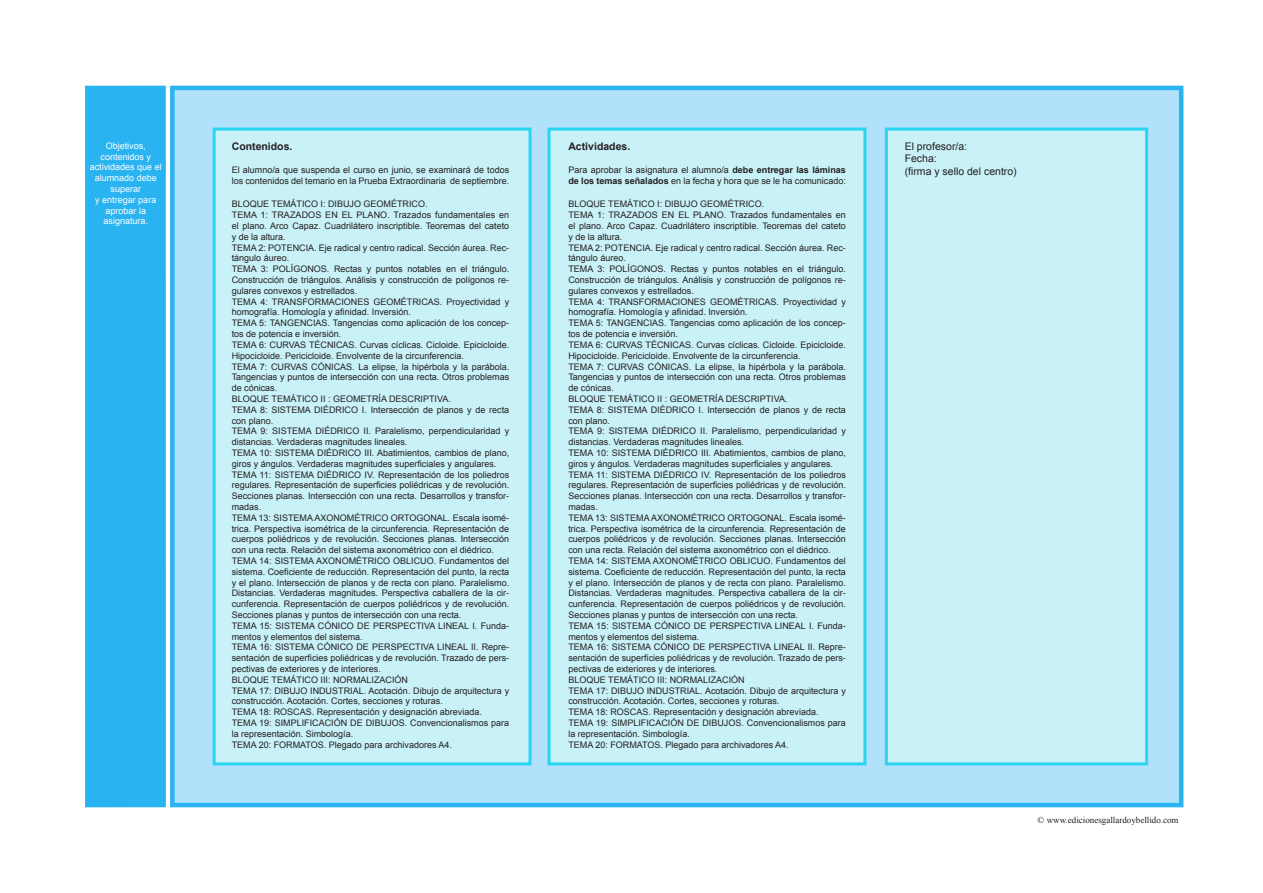
<style>
.page{position:relative;width:1263px;height:893px;background:#fff}
.page>*{position:absolute;margin:0;border:0;box-sizing:border-box;transform-origin:0 0}
.t1{font:10.5px "Arial";color:#231f20}
.t2{font:700 10.5px "Arial";color:#231f20}
.t3{font:9px/10.8px "Arial";color:#231f20}
.t4{font:9px/10.8px "Arial";color:#fff;text-align:center}
.t5{font:9px "Times New Roman";color:#231f20}
.s1{font-weight:700}
</style>
<div class="page">
<div style="left:170px;top:86px;width:1013px;height:721px;background:#b2e1fc;border:4px solid #29b3f1"></div>
<div style="left:86px;top:86px;width:79px;height:721px;background:#29b3f1"></div>
<div style="left:85px;top:86px;width:81px;height:721px;border:2px solid #29b3f1"></div>
<div style="left:885px;top:128px;width:263px;height:637px;background:#c9f1f8;border:3px solid #29d5f0"></div>
<div style="left:213px;top:128px;width:318px;height:637px;background:#c9f1f8;border:3px solid #29d5f0"></div>
<div style="left:547px;top:128px;width:319px;height:637px;background:#c9f1f8;border:3px solid #29d5f0"></div>
<p class="t4" style="left:106px;top:140px;width:42px">Objetivos,</p>
<p class="t4" style="left:101px;top:151px;width:52px">contenidos y</p>
<p class="t4" style="left:90px;top:162px;width:74px">actividades que el</p>
<p class="t4" style="left:95px;top:173px;width:64px">alumnado debe superar</p>
<p class="t4" style="left:95px;top:194px;width:63px">y entregar para aprobar la</p>
<p class="t4" style="left:104px;top:216px;width:46px">asignatura.</p>
<p class="t2" style="left:232px;top:139px;width:62px">Contenidos.</p>
<p class="t3" style="left:232px;top:165px;width:279px">El alumno/a que suspenda el curso en junio, se examinará de todos los contenidos del temario en la Prueba Extraordinaria de septiembre.</p>
<p class="t3" style="left:232px;top:199px;width:197px">BLOQUE TEMÁTICO I: DIBUJO GEOMÉTRICO.</p>
<p class="t3" style="left:232px;top:210px;width:279px;text-align:justify">TEMA 1: TRAZADOS EN EL PLANO. Trazados fundamentales en el plano. Arco Capaz. Cuadrilátero inscriptible. Teoremas del cateto y de la altura.</p>
<p class="t3" style="left:232px;top:242px;width:279px">TEMA 2: POTENCIA. Eje radical y centro radical. Sección áurea. Rec&shy;tángulo áureo.</p>
<p class="t3" style="left:232px;top:264px;width:279px;text-align:justify">TEMA 3: POLÍGONOS. Rectas y puntos notables en el triángulo.<br>Construcción de triángulos. Análisis y construcción de polígonos re&shy;gulares convexos y estrellados.</p>
<p class="t3" style="left:232px;top:296px;width:279px">TEMA 4: TRANSFORMACIONES GEOMÉTRICAS. Proyectividad y homografía. Homología y afinidad. Inversión.</p>
<p class="t3" style="left:232px;top:318px;width:279px">TEMA 5: TANGENCIAS. Tangencias como aplicación de los concep&shy;tos de potencia e inversión.</p>
<p class="t3" style="left:232px;top:339px;width:279px">TEMA 6: CURVAS TÉCNICAS. Curvas cíclicas. Cicloide. Epicicloide.<br>Hipocicloide. Pericicloide. Envolvente de la circunferencia.</p>
<p class="t3" style="left:232px;top:361px;width:279px;text-align:justify">TEMA 7: CURVAS CÓNICAS. La elipse, la hipérbola y la parábola.<br>Tangencias y puntos de intersección con una recta. Otros problemas de cónicas.</p>
<p class="t3" style="left:232px;top:393px;width:221px">BLOQUE TEMÁTICO II : GEOMETRÍA DESCRIPTIVA.</p>
<p class="t3" style="left:232px;top:404px;width:279px">TEMA 8: SISTEMA DIÉDRICO I. Intersección de planos y de recta con plano.</p>
<p class="t3" style="left:232px;top:426px;width:279px">TEMA 9: SISTEMA DIÉDRICO II. Paralelismo, perpendicularidad y distancias. Verdaderas magnitudes lineales.</p>
<p class="t3" style="left:232px;top:447px;width:279px">TEMA 10: SISTEMA DIÉDRICO III. Abatimientos, cambios de plano, giros y ángulos. Verdaderas magnitudes superficiales y angulares.</p>
<p class="t3" style="left:232px;top:469px;width:279px;text-align:justify">TEMA 11: SISTEMA DIÉDRICO IV. Representación de los poliedros regulares. Representación de superficies poliédricas y de revolución.<br>Secciones planas. Intersección con una recta. Desarrollos y transfor&shy;madas.</p>
<p class="t3" style="left:232px;top:512px;width:279px;text-align:justify">TEMA 13: SISTEMA AXONOMÉTRICO ORTOGONAL. Escala isomé&shy;trica. Perspectiva isométrica de la circunferencia. Representación de cuerpos poliédricos y de revolución. Secciones planas. Intersección con una recta. Relación del sistema axonométrico con el diédrico.</p>
<p class="t3" style="left:232px;top:555px;width:279px;text-align:justify">TEMA 14: SISTEMA AXONOMÉTRICO OBLICUO. Fundamentos del sistema. Coeficiente de reducción. Representación del punto, la recta y el plano. Intersección de planos y de recta con plano. Paralelismo.<br>Distancias. Verdaderas magnitudes. Perspectiva caballera de la cir&shy;cunferencia. Representación de cuerpos poliédricos y de revolución.<br>Secciones planas y puntos de intersección con una recta.</p>
<p class="t3" style="left:232px;top:620px;width:279px">TEMA 15: SISTEMA CÓNICO DE PERSPECTIVA LINEAL I. Funda&shy;mentos y elementos del sistema.</p>
<p class="t3" style="left:232px;top:642px;width:279px;text-align:justify">TEMA 16: SISTEMA CÓNICO DE PERSPECTIVA LINEAL II. Repre&shy;sentación de superficies poliédricas y de revolución. Trazado de pers&shy;pectivas de exteriores y de interiores.</p>
<p class="t3" style="left:232px;top:674px;width:178px">BLOQUE TEMÁTICO III: NORMALIZACIÓN</p>
<p class="t3" style="left:232px;top:685px;width:279px">TEMA 17: DIBUJO INDUSTRIAL. Acotación. Dibujo de arquitectura y construcción. Acotación. Cortes, secciones y roturas.</p>
<p class="t3" style="left:232px;top:706px;width:252px">TEMA 18: ROSCAS. Representación y designación abreviada.</p>
<p class="t3" style="left:232px;top:717px;width:279px">TEMA 19: SIMPLIFICACIÓN DE DIBUJOS. Convencionalismos para la representación. Simbología.</p>
<p class="t3" style="left:232px;top:739px;width:222px">TEMA 20: FORMATOS. Plegado para archivadores A4.</p>
<p class="t2" style="left:568px;top:139px;width:63px">Actividades.</p>
<p class="t3" style="left:568px;top:165px;width:279px">Para aprobar la asignatura el alumno/a <span class="s1">debe entregar las láminas de los temas señalados</span> en la fecha y hora que se le ha comunicado:</p>
<p class="t3" style="left:568px;top:199px;width:197px">BLOQUE TEMÁTICO I: DIBUJO GEOMÉTRICO.</p>
<p class="t3" style="left:568px;top:210px;width:279px;text-align:justify">TEMA 1: TRAZADOS EN EL PLANO. Trazados fundamentales en el plano. Arco Capaz. Cuadrilátero inscriptible. Teoremas del cateto y de la altura.</p>
<p class="t3" style="left:568px;top:242px;width:279px">TEMA 2: POTENCIA. Eje radical y centro radical. Sección áurea. Rec&shy;tángulo áureo.</p>
<p class="t3" style="left:568px;top:264px;width:279px;text-align:justify">TEMA 3: POLÍGONOS. Rectas y puntos notables en el triángulo.<br>Construcción de triángulos. Análisis y construcción de polígonos re&shy;gulares convexos y estrellados.</p>
<p class="t3" style="left:568px;top:296px;width:279px">TEMA 4: TRANSFORMACIONES GEOMÉTRICAS. Proyectividad y homografía. Homología y afinidad. Inversión.</p>
<p class="t3" style="left:568px;top:318px;width:279px">TEMA 5: TANGENCIAS. Tangencias como aplicación de los concep&shy;tos de potencia e inversión.</p>
<p class="t3" style="left:568px;top:339px;width:279px">TEMA 6: CURVAS TÉCNICAS. Curvas cíclicas. Cicloide. Epicicloide.<br>Hipocicloide. Pericicloide. Envolvente de la circunferencia.</p>
<p class="t3" style="left:568px;top:361px;width:279px;text-align:justify">TEMA 7: CURVAS CÓNICAS. La elipse, la hipérbola y la parábola.<br>Tangencias y puntos de intersección con una recta. Otros problemas de cónicas.</p>
<p class="t3" style="left:568px;top:393px;width:221px">BLOQUE TEMÁTICO II : GEOMETRÍA DESCRIPTIVA.</p>
<p class="t3" style="left:568px;top:404px;width:279px">TEMA 8: SISTEMA DIÉDRICO I. Intersección de planos y de recta con plano.</p>
<p class="t3" style="left:568px;top:426px;width:279px">TEMA 9: SISTEMA DIÉDRICO II. Paralelismo, perpendicularidad y distancias. Verdaderas magnitudes lineales.</p>
<p class="t3" style="left:568px;top:447px;width:279px">TEMA 10: SISTEMA DIÉDRICO III. Abatimientos, cambios de plano, giros y ángulos. Verdaderas magnitudes superficiales y angulares.</p>
<p class="t3" style="left:568px;top:469px;width:279px;text-align:justify">TEMA 11: SISTEMA DIÉDRICO IV. Representación de los poliedros regulares. Representación de superficies poliédricas y de revolución.<br>Secciones planas. Intersección con una recta. Desarrollos y transfor&shy;madas.</p>
<p class="t3" style="left:568px;top:512px;width:279px;text-align:justify">TEMA 13: SISTEMA AXONOMÉTRICO ORTOGONAL. Escala isomé&shy;trica. Perspectiva isométrica de la circunferencia. Representación de cuerpos poliédricos y de revolución. Secciones planas. Intersección con una recta. Relación del sistema axonométrico con el diédrico.</p>
<p class="t3" style="left:568px;top:555px;width:279px;text-align:justify">TEMA 14: SISTEMA AXONOMÉTRICO OBLICUO. Fundamentos del sistema. Coeficiente de reducción. Representación del punto, la recta y el plano. Intersección de planos y de recta con plano. Paralelismo.<br>Distancias. Verdaderas magnitudes. Perspectiva caballera de la cir&shy;cunferencia. Representación de cuerpos poliédricos y de revolución.<br>Secciones planas y puntos de intersección con una recta.</p>
<p class="t3" style="left:568px;top:620px;width:279px">TEMA 15: SISTEMA CÓNICO DE PERSPECTIVA LINEAL I. Funda&shy;mentos y elementos del sistema.</p>
<p class="t3" style="left:568px;top:642px;width:279px;text-align:justify">TEMA 16: SISTEMA CÓNICO DE PERSPECTIVA LINEAL II. Repre&shy;sentación de superficies poliédricas y de revolución. Trazado de pers&shy;pectivas de exteriores y de interiores.</p>
<p class="t3" style="left:568px;top:674px;width:178px">BLOQUE TEMÁTICO III: NORMALIZACIÓN</p>
<p class="t3" style="left:568px;top:685px;width:279px">TEMA 17: DIBUJO INDUSTRIAL. Acotación. Dibujo de arquitectura y construcción. Acotación. Cortes, secciones y roturas.</p>
<p class="t3" style="left:568px;top:706px;width:252px">TEMA 18: ROSCAS. Representación y designación abreviada.</p>
<p class="t3" style="left:568px;top:717px;width:279px">TEMA 19: SIMPLIFICACIÓN DE DIBUJOS. Convencionalismos para la representación. Simbología.</p>
<p class="t3" style="left:568px;top:739px;width:222px">TEMA 20: FORMATOS. Plegado para archivadores A4.</p>
<p class="t1" style="left:905px;top:139px;width:64px">El profesor/a:</p>
<p class="t1" style="left:905px;top:152px;width:34px">Fecha:</p>
<p class="t1" style="left:905px;top:164px;width:114px">(firma y sello del centro)</p>
<p class="t5" style="left:1037px;top:814px;width:142px">© www.edicionesgallardoybellido.com</p>
</div>
